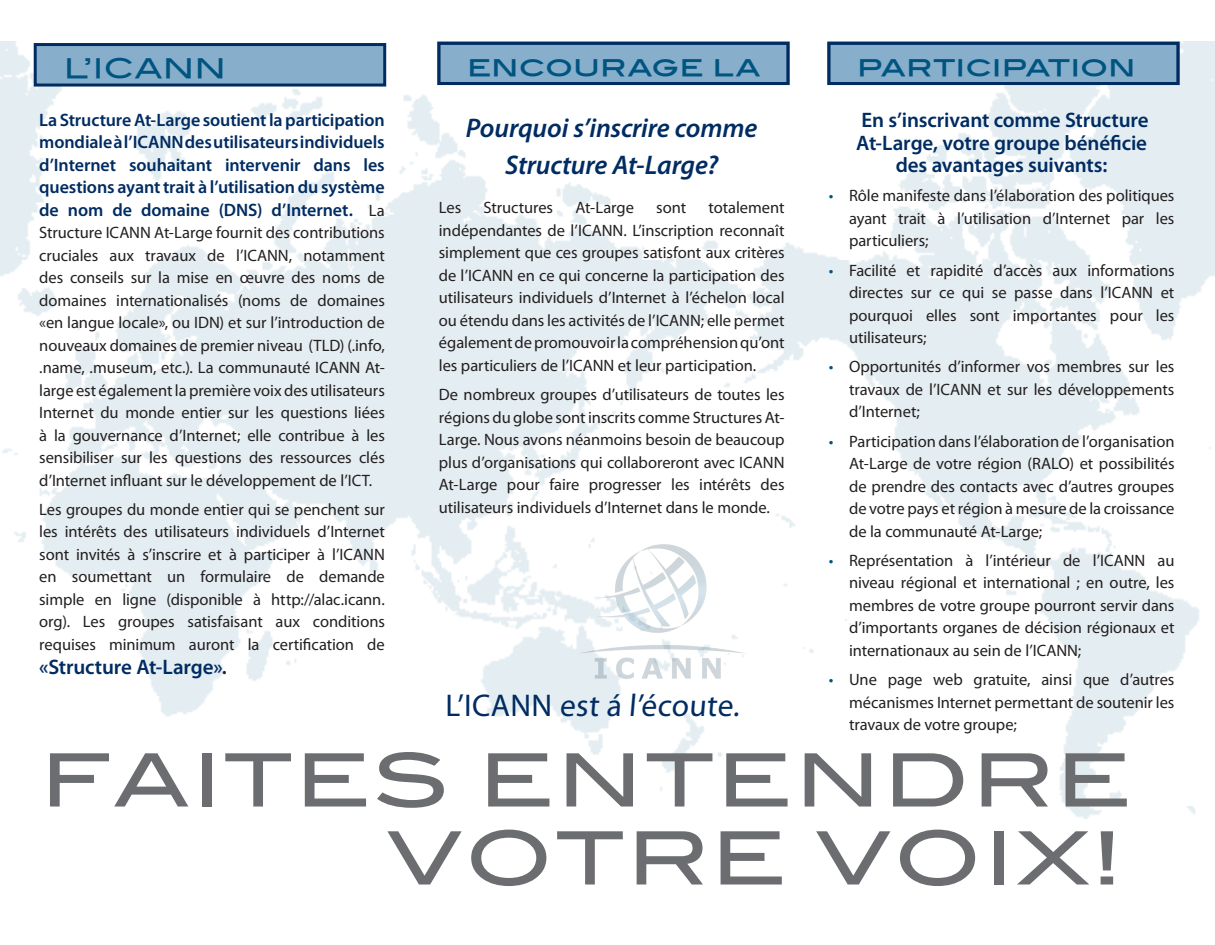
<style>
.page{position:relative;width:1215px;height:945px;background:#fff}
.page>*{position:absolute;margin:0;border:0;box-sizing:border-box;transform-origin:0 0}
.t1{font:73.5px/78px "Blair Md ITCTT Medium";letter-spacing:.03em;color:#6c6d70;text-align:right;scale:1.1 1}
.t2{font:31.5px "Myriad Pro";letter-spacing:.01em;color:#002c62}
.t3{font:italic 600 27px/37.5px "Myriad Pro";letter-spacing:-.01em;color:#002c62;text-align:center}
.t4{font:27px "Blair Md ITCTT Medium";color:#005480;scale:1.1 1}
.t5{font:600 21px/22.5px "Myriad Pro";letter-spacing:-.005em;color:#002c62;text-align:center}
.t6{font:600 18px/22.5px "Myriad Pro";letter-spacing:-.005em;color:#002c62;text-align:justify}
.t7{font:16.5px/22.5px "Myriad Pro";letter-spacing:-.005em;color:#231f20;text-align:justify}
.s1{font-weight:400;font-size:16.5px;color:#231f20}
.s2{color:#231f20}
.s3{color:#005480}
</style>
<div class="page">
<img style="left:0;top:42px;width:1214px;height:776px">
<div style="left:35px;top:45px;width:350px;height:40px;background:#87aecb"></div>
<div style="left:34px;top:43px;width:352px;height:44px;border:3px solid #002c62"></div>
<div style="left:441px;top:46px;width:345px;height:35px;background:#87aecb"></div>
<div style="left:437px;top:42px;width:353px;height:43px;border:3px solid #002c62"></div>
<div style="left:831px;top:46px;width:345px;height:35px;background:#87aecb"></div>
<div style="left:827px;top:42px;width:353px;height:43px;border:3px solid #002c62"></div>
<img style="left:577px;top:542px;width:172px;height:138px">
<h3 class="t4" style="left:64px;top:46px;width:149px">L’ICANN</h3>
<p class="t6" style="left:39px;top:108px;width:347px">La Structure At-Large soutient la participation mondiale à l’ICANN des utilisateurs individuels d’Internet souhaitant intervenir dans les questions ayant trait à l’utilisation du système de nom de domaine (DNS) d’Internet. <span class="s1">La</span></p>
<p class="t7" style="left:39px;top:221px;width:347px">Structure ICANN At-Large fournit des contributions cruciales aux travaux de l’ICANN, notamment des conseils sur la mise en œuvre des noms de domaines internationalisés (noms de domaines «en langue locale», ou IDN) et sur l’introduction de nouveaux domaines de premier niveau (TLD) (.info, .name, .museum, etc.). La communauté ICANN At&shy;large est également la première voix des utilisateurs Internet du monde entier sur les questions liées à la gouvernance d’Internet; elle contribue à les sensibiliser sur les questions des ressources clés d’Internet influant sur le développement de l’ICT.</p>
<p class="t7" style="left:39px;top:498px;width:347px">Les groupes du monde entier qui se penchent sur les intérêts des utilisateurs individuels d’Internet sont invités à s’inscrire et à participer à l’ICANN en soumettant un formulaire de demande simple en ligne (disponible à http://alac.icann. org). Les groupes satisfaisant aux conditions requises minimum auront la certification de</p>
<p class="t5" style="left:39px;top:655px;width:189px">«Structure At-Large»<span class="s2">.</span></p>
<h3 class="t4" style="left:467px;top:45px;width:268px">ENCOURAGE LA</h3>
<h3 class="t4" style="left:857px;top:45px;width:255px">PARTICIPATION</h3>
<h3 class="t3" style="left:466px;top:108px;width:293px">Pourquoi s’inscrire comme<br>Structure At-Large?</h3>
<p class="t7" style="left:439px;top:196px;width:347px;text-indent:270px">totalement indépendantes de l’ICANN. L’inscription reconnaît simplement que ces groupes satisfont aux critères de l’ICANN en ce qui concerne la participation des utilisateurs individuels d’Internet à l’échelon local ou étendu dans les activités de l’ICANN; elle permet également de promouvoir la compréhension qu’ont les particuliers de l’ICANN et leur participation.</p>
<p class="t7" style="left:439px;top:383px;width:347px">De nombreux groupes d’utilisateurs de toutes les régions du globe sont inscrits comme Structures At-Large. Nous avons néanmoins besoin de beaucoup plus d’organisations qui collaboreront avec ICANN At-Large pour faire progresser les intérêts des utilisateurs individuels d’Internet dans le monde.</p>
<p class="t7" style="left:439px;top:196px;width:24px">Les</p>
<p class="t7" style="left:484px;top:196px;width:71px">Structures</p>
<p class="t7" style="left:575px;top:196px;width:60px">At-Large</p>
<p class="t7" style="left:656px;top:196px;width:31px">sont</p>
<h2 class="t2" style="left:446px;top:686px;width:299px">L’ICANN est á l’écoute.</h2>
<p class="t5" style="left:856px;top:108px;width:294px">En s’inscrivant comme Structure<br>At-Large, votre groupe bénéficie des avantages suivants:</p>
<p class="t7" style="left:849px;top:184px;width:327px;text-indent:-20px"><span class="s3">•</span> Rôle manifeste dans l’élaboration des politiques ayant trait à l’utilisation d’Internet par les particuliers;</p>
<p class="t7" style="left:849px;top:259px;width:327px;text-indent:-20px"><span class="s3">•</span> Facilité et rapidité d’accès aux informations directes sur ce qui se passe dans l’ICANN et pourquoi elles sont importantes pour les utilisateurs;</p>
<p class="t7" style="left:849px;top:355px;width:327px;text-indent:-20px"><span class="s3">•</span> Opportunités d’informer vos membres sur les travaux de l’ICANN et sur les développements d’Internet;</p>
<p class="t7" style="left:849px;top:430px;width:327px;text-indent:-20px"><span class="s3">•</span> Participation dans l’élaboration de l’organisation At-Large de votre région (RALO) et possibilités de prendre des contacts avec d’autres groupes de votre pays et région à mesure de la croissance de la communauté At-Large;</p>
<p class="t7" style="left:849px;top:549px;width:327px;text-indent:-20px"><span class="s3">•</span> Représentation à l’intérieur de l’ICANN au niveau régional et international ; en outre, les membres de votre groupe pourront servir dans d’importants organes de décision régionaux et internationaux au sein de l’ICANN;</p>
<p class="t7" style="left:849px;top:668px;width:327px;text-indent:-20px"><span class="s3">•</span> Une page web gratuite, ainsi que d’autres mécanismes Internet permettant de soutenir les travaux de votre groupe;</p>
<h1 class="t1" style="left:40px;top:733px;width:994px">FAITES ENTEN DRE<br>VOTRE VOIX!</h1>
</div>
